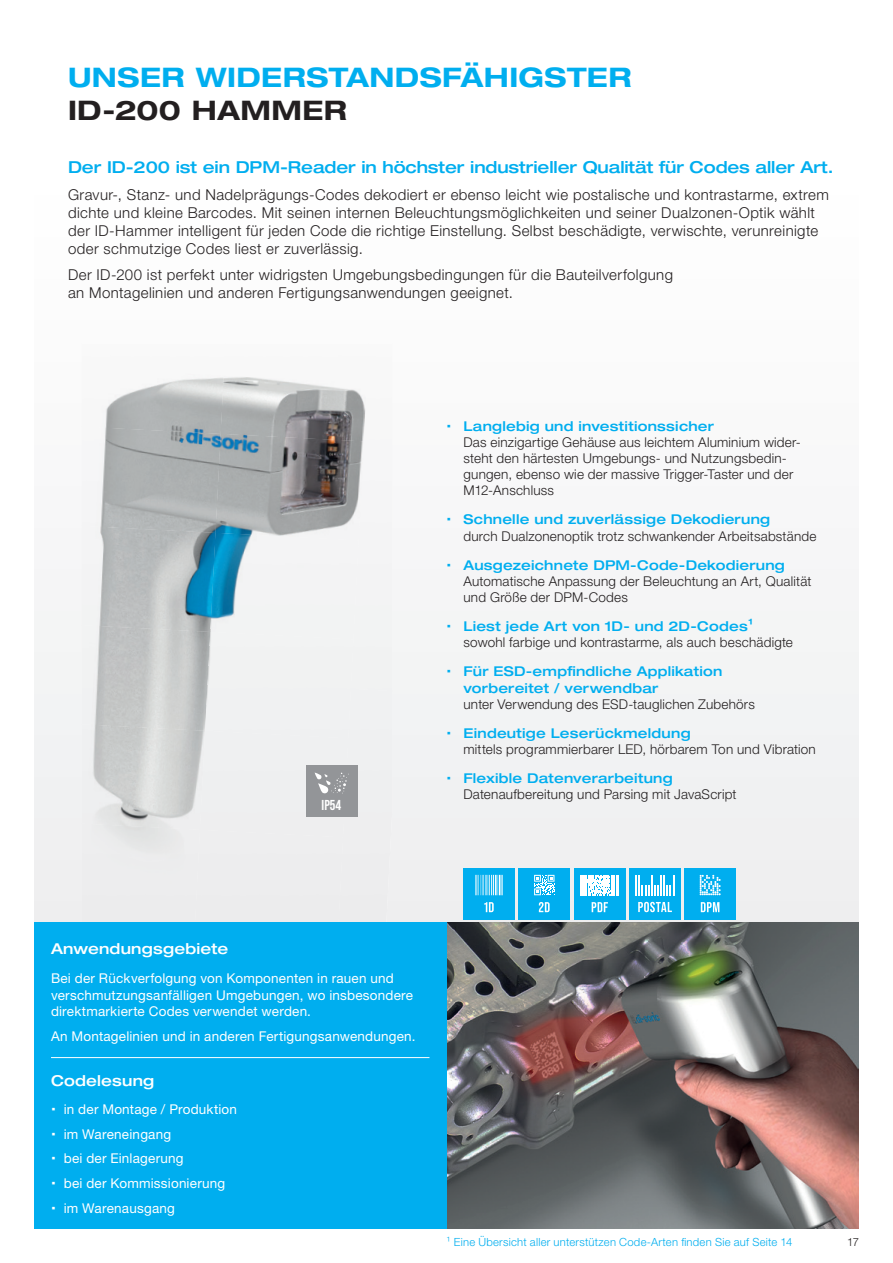
<style>
.page{position:relative;width:893px;height:1263px;background:#fff}
.page>*{position:absolute;margin:0;border:0;box-sizing:border-box;transform-origin:0 0}
.t1{font:700 expanded 27px "Helvetica Neue LTW1 G";letter-spacing:.015em;color:#00aeef}
.t2{font:700 expanded 27px "Helvetica Neue LTW1 G";letter-spacing:.015em;color:#231f20}
.t3{font:500 expanded 16.5px "Helvetica Neue LTW1 G";letter-spacing:-.005em;color:#00aeef}
.t4{font:300 15px/18px "Helvetica Neue LTW1 G";letter-spacing:.025em;color:#231f20}
.t5{font:500 expanded 15px "Helvetica Neue LTW1 G";letter-spacing:.015em;color:#fff}
.t6{font:700 14.4px "Bebas Neue Pro";color:#fff}
.t7{font:300 13.5px/16.2px "Helvetica Neue LTW1 G";letter-spacing:.015em;color:#231f20}
.t8{font:13.5px/24.8px "Helvetica Neue LTW1 G";letter-spacing:.015em;color:#fff}
.t9{font:500 expanded 13.5px/16.2px "Helvetica Neue LTW1 G";letter-spacing:.015em;color:#00aeef}
.t10{font:300 11.25px "Helvetica Neue LTW1 G";letter-spacing:.02em;color:#00aeef}
.t11{font:300 11.25px "Helvetica Neue LTW1 G";color:#231f20}
</style>
<div class="page">
<div style="left:34px;top:569px;width:825px;height:354px;background:#f2f3f4"></div>
<img style="left:103px;top:375px;width:118px;height:51px">
<img style="left:221px;top:376px;width:130px;height:58px">
<div style="left:351px;top:389px;width:41px;height:300px;background:#f4f4f5"></div>
<img style="left:82px;top:426px;width:139px;height:100px">
<img style="left:215px;top:434px;width:149px;height:106px">
<img style="left:82px;top:526px;width:134px;height:99px">
<img style="left:210px;top:533px;width:149px;height:106px">
<img style="left:82px;top:625px;width:128px;height:99px">
<div style="left:205px;top:632px;width:149px;height:99px;background:#f1f2f2"></div>
<div style="left:338px;top:689px;width:54px;height:234px;background:#eeeff0"></div>
<img style="left:82px;top:724px;width:123px;height:99px">
<div style="left:200px;top:731px;width:148px;height:106px;background:#eeeff0"></div>
<div style="left:82px;top:823px;width:118px;height:100px;background:#ececed"></div>
<div style="left:195px;top:830px;width:148px;height:93px;background:#ededee"></div>
<img style="left:446px;top:923px;width:413px;height:306px">
<div style="left:34px;top:923px;width:412px;height:306px;background:#00aeef"></div>
<hr style="left:51px;top:1057px;width:378px;height:1px;background:#fff">
<div style="left:519px;top:868px;width:51px;height:51px;background:#00aeef"></div>
<svg style="left:534px;top:875px;width:20px;height:20px"></svg>
<svg style="left:539px;top:902px;width:11px;height:10px"></svg>
<div style="left:463px;top:868px;width:51px;height:51px;background:#00aeef"></div>
<svg style="left:475px;top:875px;width:28px;height:20px"></svg>
<svg style="left:484px;top:902px;width:10px;height:10px"></svg>
<div style="left:629px;top:868px;width:51px;height:51px;background:#00aeef"></div>
<hr style="left:635px;top:875px;width:2px;height:20px;background:#fff">
<hr style="left:638px;top:875px;width:2px;height:20px;background:#fff">
<svg style="left:642px;top:875px;width:17px;height:20px"></svg>
<hr style="left:660px;top:875px;width:2px;height:20px;background:#fff">
<hr style="left:663px;top:875px;width:2px;height:20px;background:#fff">
<svg style="left:667px;top:875px;width:7px;height:20px"></svg>
<svg style="left:638px;top:902px;width:34px;height:10px"></svg>
<div style="left:574px;top:868px;width:51px;height:51px;background:#00aeef"></div>
<hr style="left:580px;top:875px;width:4px;height:20px;background:#fff">
<svg style="left:584px;top:875px;width:35px;height:20px"></svg>
<svg style="left:592px;top:902px;width:16px;height:10px"></svg>
<div style="left:685px;top:868px;width:51px;height:51px;background:#00aeef"></div>
<svg style="left:701px;top:902px;width:18px;height:10px"></svg>
<svg style="left:700px;top:875px;width:21px;height:20px"></svg>
<div style="left:306px;top:765px;width:51px;height:51px;background:#939598"></div>
<svg style="left:315px;top:772px;width:34px;height:22px"></svg>
<h1 class="t1" style="left:68px;top:60px;width:565px">UNSER WIDERSTANDSFÄHIGSTER</h1>
<h1 class="t2" style="left:68px;top:93px;width:280px">ID-200 HAMMER</h1>
<p class="t3" style="left:68px;top:157px;width:767px">Der ID-200 ist ein DPM-Reader in höchster industrieller Qualität für Codes aller Art.</p>
<p class="t4" style="left:68px;top:185px;width:762px">Gravur-, Stanz- und Nadelprägungs-Codes dekodiert er ebenso leicht wie postalische und kontrastarme, extrem dichte und kleine Barcodes. Mit seinen internen Beleuchtungsmöglichkeiten und seiner Dualzonen-Optik wählt der ID-Hammer intelligent für jeden Code die richtige Einstellung. Selbst beschädigte, verwischte, verunreinigte oder schmutzige Codes liest er zuverlässig.</p>
<p class="t4" style="left:68px;top:266px;width:606px">Der ID-200 ist perfekt unter widrigsten Umgebungsbedingungen für die Bauteilverfolgung an Montagelinien und anderen Fertigungsanwendungen geeignet.</p>
<p class="t6" style="left:322px;top:796px;width:21px">IP54</p>
<p class="t9" style="left:463px;top:417px;width:252px">Langlebig und investitionssicher</p>
<p class="t7" style="left:463px;top:434px;width:339px">Das einzigartige Gehäuse aus leichtem Aluminium wider&shy;steht den härtesten Umgebungs- und Nutzungsbedin&shy;gungen, ebenso wie der massive Trigger-Taster und der M12-Anschluss</p>
<p class="t9" style="left:463px;top:511px;width:308px">Schnelle und zuverlässige Dekodierung</p>
<p class="t7" style="left:463px;top:528px;width:354px">durch Dualzonenoptik trotz schwankender Arbeitsabstände</p>
<p class="t9" style="left:463px;top:556px;width:323px">Ausgezeichnete DPM-Code-Dekodierung</p>
<p class="t7" style="left:463px;top:573px;width:349px">Automatische Anpassung der Beleuchtung an Art, Qualität und Größe der DPM-Codes</p>
<p class="t9" style="left:463px;top:618px;width:291px">Liest jede Art von 1D- und 2D-Codes¹</p>
<p class="t7" style="left:463px;top:634px;width:331px">sowohl farbige und kontrastarme, als auch beschädigte</p>
<p class="t9" style="left:463px;top:663px;width:260px">Für ESD-empfindliche Applikation vorbereitet / verwendbar</p>
<p class="t7" style="left:463px;top:696px;width:293px">unter Verwendung des ESD-tauglichen Zubehörs</p>
<p class="t9" style="left:463px;top:724px;width:229px">Eindeutige Leserückmeldung</p>
<p class="t7" style="left:463px;top:741px;width:354px">mittels programmierbarer LED, hörbarem Ton und Vibration</p>
<p class="t9" style="left:463px;top:769px;width:211px">Flexible Datenverarbeitung</p>
<p class="t7" style="left:463px;top:786px;width:275px">Datenaufbereitung und Parsing mit JavaScript</p>
<p class="t5" style="left:51px;top:939px;width:179px">Anwendungsgebiete</p>
<p class="t8" style="left:51px;top:970px;width:364px;line-height:16.2px">Bei der Rückverfolgung von Komponenten in rauen und verschmutzungsanfälligen Umgebungen, wo insbesondere direktmarkierte Codes verwendet werden.</p>
<p class="t8" style="left:51px;top:1023px;width:366px">An Montagelinien und in anderen Fertigungsanwendungen.</p>
<p class="t5" style="left:51px;top:1071px;width:105px">Codelesung</p>
<p class="t8" style="left:64px;top:1097px;width:175px">in der Montage / Produktion im Wareneingang<br>bei der Einlagerung<br>bei der Kommissionierung im Warenausgang</p>
<p class="t10" style="left:446px;top:1234px;width:347px">¹ Eine Übersicht aller unterstützen Code-Arten finden Sie auf Seite 14</p>
<p class="t11" style="left:847px;top:1234px;width:13px">17</p>
</div>
